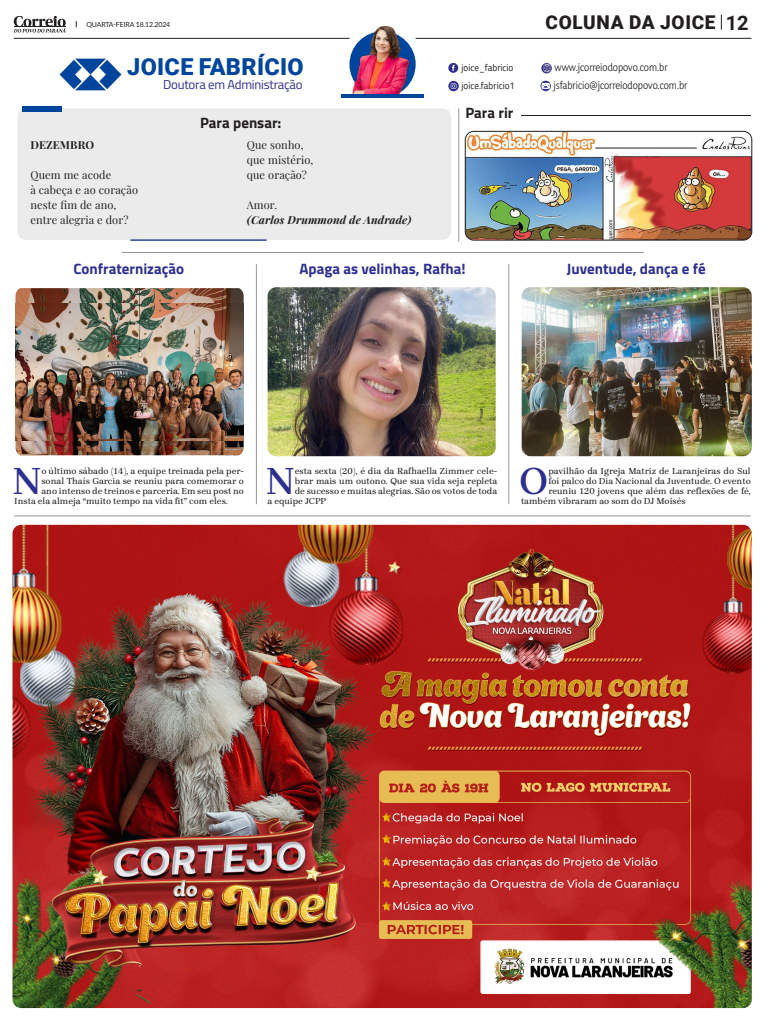
<style>
.page{position:relative;width:766px;height:1021px;background:#fff}
.page>*{position:absolute;margin:0;border:0;box-sizing:border-box;transform-origin:0 0}
.t1{font:600 38.9px "Brygada 1918";color:#2e3090}
.t2{font:900 23.4px "Roboto";letter-spacing:.015em;color:#00459d}
.t3{font:900 19px "Roboto";letter-spacing:.035em;color:#231f20}
.t4{font:700 15px "Cairo";color:#2e3090}
.t5{font:700 15px "Cairo";color:#231f20}
.t6{font:12.9px "Cairo";letter-spacing:-.02em;color:#2e3090}
.t7{font:11px/15px "Playfair Display";letter-spacing:.01em;color:#231f20}
.t8{font:italic 700 11px "Playfair Display";letter-spacing:.01em;color:#231f20}
.t9{font:700 11px "Playfair Display";letter-spacing:.01em;color:#231f20}
.t10{font:9.8px "Yaldevi";color:#231f20;scale:.95 1}
.t11{font:9.8px/18.4px "Cairo";color:#231f20;scale:.95 1}
.t12{font:500 9px "Brygada 1918";color:#231f20}
.t13{font:7px "Lato";letter-spacing:-.02em;color:#231f20}
.s1{font-weight:700;font-size:20px}
</style>
<div class="page">
<img style="left:465px;top:132px;width:286px;height:108px">
<div style="left:465px;top:131px;width:286px;height:109px;border:1px solid #231f20;border-radius:9px"></div>
<hr style="left:14px;top:38px;width:335px;height:1px;background:#231f20">
<svg style="left:349px;top:31px;width:66px;height:66px"></svg>
<div style="left:18px;top:108px;width:433px;height:132px;background:#ebebec;border-radius:9px"></div>
<div style="left:22px;top:106px;width:39px;height:6px;background:#00459d"></div>
<hr style="left:130px;top:239px;width:136px;height:2px;background:#253f8e">
<hr style="left:458px;top:108px;width:1px;height:134px;background:#939598">
<hr style="left:521px;top:115px;width:229px;height:1px;background:#231f20">
<img style="left:16px;top:288px;width:227px;height:167px">
<img style="left:267px;top:287px;width:228px;height:169px">
<img style="left:521px;top:287px;width:230px;height:169px">
<hr style="left:508px;top:264px;width:1px;height:240px;background:#939598">
<hr style="left:256px;top:264px;width:1px;height:240px;background:#939598">
<hr style="left:14px;top:515px;width:736px;height:1px;background:#939598">
<img style="left:352px;top:26px;width:60px;height:68px">
<svg style="left:448px;top:63px;width:10px;height:10px"></svg>
<svg style="left:452px;top:65px;width:2px;height:6px"></svg>
<svg style="left:448px;top:81px;width:10px;height:10px"></svg>
<svg style="left:450px;top:83px;width:6px;height:6px"></svg>
<svg style="left:540px;top:82px;width:10px;height:8px"></svg>
<img style="left:59px;top:58px;width:63px;height:33px">
<hr style="left:121px;top:252px;width:522px;height:1px;background:#939598">
<svg style="left:14px;top:16px;width:52px;height:17px"></svg>
<svg style="left:720px;top:15px;width:1px;height:15px"></svg>
<hr style="left:341px;top:94px;width:82px;height:3px;background:#00459d">
<hr style="left:415px;top:38px;width:336px;height:1px;background:#231f20">
<svg style="left:542px;top:64px;width:9px;height:9px"></svg>
<img style="left:13px;top:525px;width:738px;height:483px">
<img style="left:16px;top:303px;width:227px;height:137px">
<p class="t13" style="left:86px;top:20px;width:85px">QUARTA-FEIRA 18.12.2024</p>
<h3 class="t3" style="left:545px;top:9px;width:204px">COLUNA DA JOICE <span class="s1">12</span></h3>
<h2 class="t2" style="left:127px;top:50px;width:178px">JOICE FABRÍCIO</h2>
<h3 class="t6" style="left:163px;top:75px;width:141px">Doutora em Administração</h3>
<p class="t9" style="left:30px;top:136px;width:65px">DEZEMBRO</p>
<p class="t7" style="left:30px;top:167px;width:109px">Quem me acode<br>à cabeça e ao coração neste fim de ano, entre alegria e dor?</p>
<h3 class="t5" style="left:200px;top:110px;width:83px">Para pensar:</h3>
<p class="t7" style="left:247px;top:137px;width:68px">Que sonho, que mistério, que oração?</p>
<p class="t7" style="left:247px;top:197px;width:32px">Amor.</p>
<p class="t8" style="left:247px;top:211px;width:166px">(Carlos Drummond de Andrade)</p>
<p class="t11" style="left:461px;top:58px;width:58px">joice_fabricio joice.fabricio1</p>
<h3 class="t5" style="left:465px;top:101px;width:49px">Para rir</h3>
<p class="t10" style="left:554px;top:61px;width:120px">www.jcorreiodopovo.com.br</p>
<p class="t10" style="left:553px;top:78px;width:142px">jsfabricio@jcorreiodopovo.com.br</p>
<h3 class="t4" style="left:73px;top:257px;width:112px">Confraternização</h3>
<h3 class="t4" style="left:299px;top:257px;width:167px">Apaga as velinhas, Rafha!</h3>
<h3 class="t4" style="left:566px;top:257px;width:140px">Juventude, dança e fé</h3>
<h1 class="t1" style="left:13px;top:453px;width:30px">N</h1>
<p class="t12" style="left:41px;top:465px;width:204px">o último sábado (14), a equipe treinada pela per-</p>
<p class="t12" style="left:41px;top:475px;width:204px">sonal Thaís Garcia se reuniu para comemorar o</p>
<p class="t12" style="left:41px;top:485px;width:204px">ano intenso de treinos e parceria. Em seu post no</p>
<p class="t12" style="left:14px;top:495px;width:215px">Insta ela almeja “muito tempo na vida fit” com eles.</p>
<h1 class="t1" style="left:266px;top:453px;width:30px">N</h1>
<p class="t12" style="left:295px;top:464px;width:204px">esta sexta (20), é dia da Rafhaella Zimmer cele-</p>
<p class="t12" style="left:295px;top:474px;width:204px">brar mais um outono. Que sua vida seja repleta</p>
<p class="t12" style="left:295px;top:484px;width:204px">de sucesso e muitas alegrias. São os votos de toda</p>
<p class="t12" style="left:267px;top:494px;width:60px">a equipe JCPP</p>
<h1 class="t1" style="left:519px;top:453px;width:31px">O</h1>
<p class="t12" style="left:548px;top:465px;width:204px">pavilhão da Igreja Matriz de Laranjeiras do Sul</p>
<p class="t12" style="left:548px;top:475px;width:204px">foi palco do Dia Nacional da Juventude. O evento</p>
<p class="t12" style="left:548px;top:485px;width:204px">reuniu 120 jovens que além das reflexões de fé,</p>
<p class="t12" style="left:521px;top:495px;width:166px">também vibraram ao som do DJ Moisés</p>
</div>
